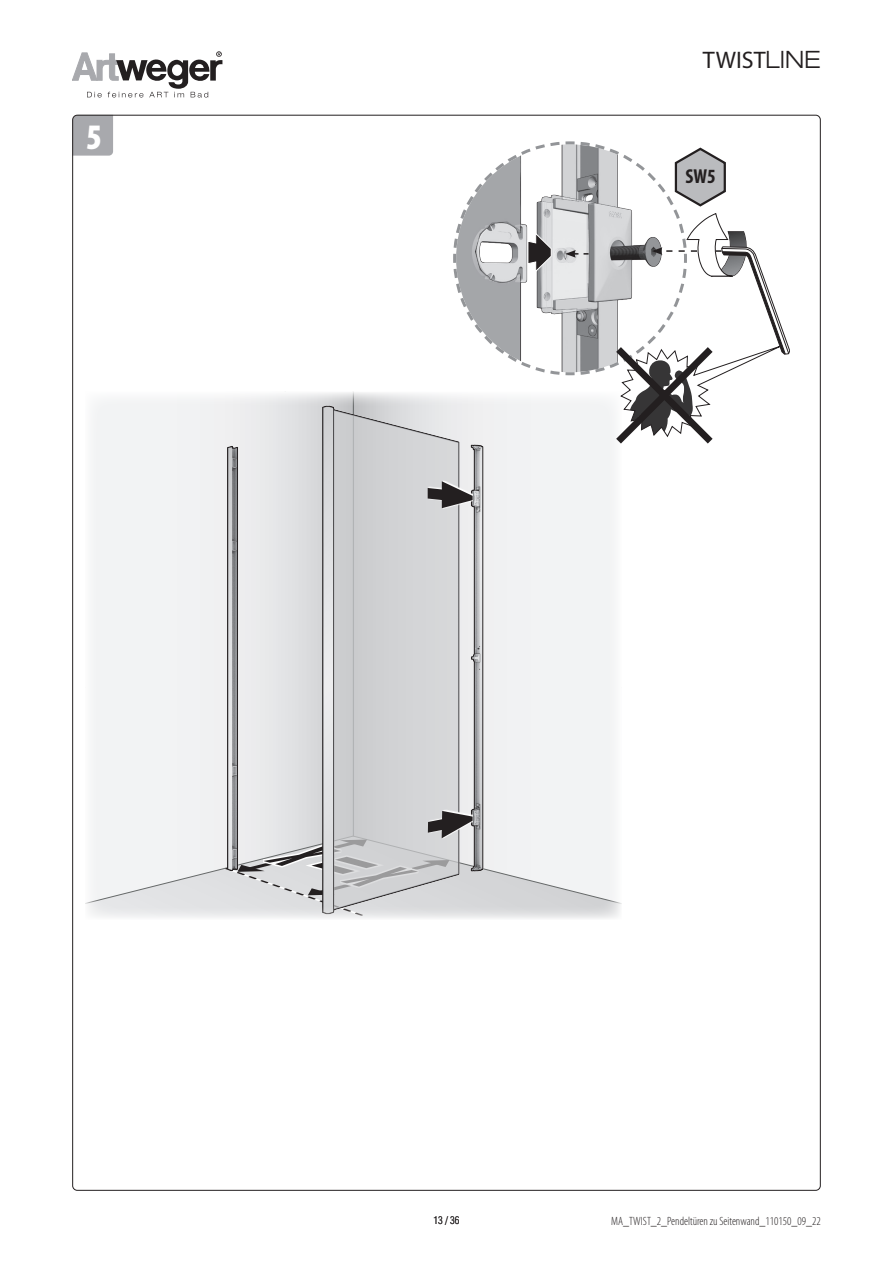
<style>
.page{position:relative;width:893px;height:1263px;background:#fff}
.page>*{position:absolute;margin:0;border:0;box-sizing:border-box;transform-origin:0 0}
.t1{font:900 condensed 36px "Myriad Pro";color:#fff}
.t2{font:24px "Myriad Pro";color:#231f20}
.t3{font:700 condensed 20.25px "Myriad Pro";color:#231f20}
.t4{font:300 condensed 12px "Myriad Pro";color:#231f20}
.t5{font:300 condensed 10.5px "Helvetica LT Std";color:#231f20}
.s1{font-family:"Helvetica Neue LT Std";font-weight:300;font-stretch:expanded}
</style>
<div class="page">
<svg style="left:85px;top:400px;width:54px;height:517px"></svg>
<img style="left:139px;top:391px;width:483px;height:528px">
<svg style="left:417px;top:479px;width:56px;height:34px"></svg>
<svg style="left:72px;top:51px;width:150px;height:46px"></svg>
<svg style="left:72px;top:115px;width:41px;height:41px"></svg>
<svg style="left:452px;top:141px;width:338px;height:310px"></svg>
<svg style="left:223px;top:803px;width:250px;height:114px"></svg>
<p class="t1" style="left:86px;top:117px;width:17px">5</p>
<h2 class="t2" style="left:703px;top:45px;width:119px">TWIST<span class="s1">LINE</span></h2>
<p class="t3" style="left:685px;top:165px;width:32px">SW5</p>
<p class="t5" style="left:433px;top:1214px;width:28px">13 / 36</p>
<p class="t4" style="left:611px;top:1214px;width:211px">MA_TWIST_2_Pendeltüren zu Seitenwand_110150_09_22</p>
</div>
